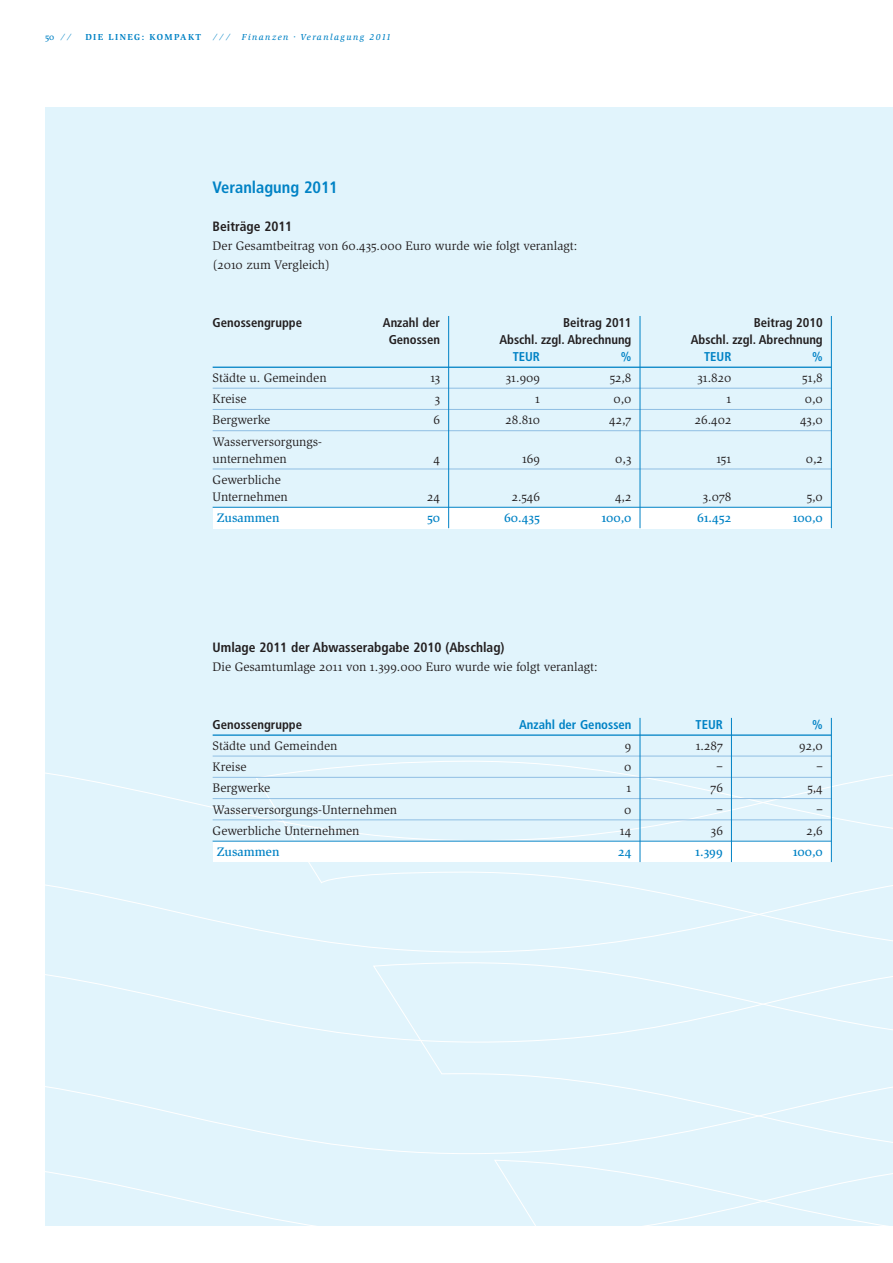
<style>
.page{position:relative;width:893px;height:1263px;background:#fff}
.page>*{position:absolute;margin:0;border:0;box-sizing:border-box;transform-origin:0 0}
.t1{font:700 condensed 16.5px "Frutiger";color:#0082c5}
.t2{font:700 condensed 13.5px "Frutiger";color:#231f20}
.t3{font:12.75px/17px "Slimbach";color:#231f20}
.t4{font:12.75px "Slimbach SC";color:#231f20}
.t5{font:700 condensed 12.75px "Frutiger";color:#231f20}
.t6{font:500 12.75px "Slimbach SC";color:#0082c5}
.t7{font:700 condensed 12.75px "Frutiger";color:#0082c5}
.t8{font:500 12.75px "Slimbach";color:#0082c5}
.t9{font:italic 500 9px "Slimbach";letter-spacing:.16em;color:#0082c5}
.t10{font:700 9px "Slimbach";letter-spacing:.16em;color:#0082c5}
.t11{font:500 9px "Slimbach SC";color:#0082c5}
.s1{font-family:"Slimbach";font-style:italic}
.s2{font-family:"Slimbach SC"}
</style>
<div class="page">
<div style="left:45px;top:108px;width:848px;height:1118px;background:#e1f4fc"></div>
<svg style="left:45px;top:974px;width:327px;height:176px"></svg>
<svg style="left:45px;top:772px;width:210px;height:158px"></svg>
<svg style="left:45px;top:1171px;width:271px;height:55px"></svg>
<svg style="left:372px;top:962px;width:521px;height:192px"></svg>
<svg style="left:255px;top:757px;width:638px;height:196px"></svg>
<svg style="left:494px;top:1160px;width:399px;height:66px"></svg>
<div style="left:213px;top:841px;width:618px;height:21px;background:#fff"></div>
<div style="left:213px;top:507px;width:618px;height:21px;background:#fff"></div>
<hr style="left:213px;top:367px;width:618px;height:1px;background:#0082c5">
<hr style="left:213px;top:388px;width:618px;height:1px;background:#8fbee3">
<hr style="left:213px;top:409px;width:618px;height:1px;background:#8fbee3">
<hr style="left:213px;top:430px;width:618px;height:1px;background:#8fbee3">
<hr style="left:213px;top:469px;width:618px;height:1px;background:#8fbee3">
<hr style="left:213px;top:507px;width:618px;height:1px;background:#0082c5">
<hr style="left:213px;top:734px;width:618px;height:2px;background:#0082c5">
<hr style="left:213px;top:756px;width:618px;height:1px;background:#8fbee3">
<hr style="left:213px;top:777px;width:618px;height:1px;background:#8fbee3">
<hr style="left:213px;top:798px;width:618px;height:1px;background:#8fbee3">
<hr style="left:213px;top:819px;width:618px;height:1px;background:#8fbee3">
<hr style="left:213px;top:841px;width:618px;height:1px;background:#0082c5">
<hr style="left:448px;top:316px;width:1px;height:212px;background:#0082c5">
<hr style="left:640px;top:316px;width:1px;height:212px;background:#0082c5">
<hr style="left:831px;top:316px;width:1px;height:212px;background:#0082c5">
<hr style="left:640px;top:718px;width:1px;height:144px;background:#0082c5">
<hr style="left:731px;top:718px;width:1px;height:144px;background:#0082c5">
<hr style="left:831px;top:718px;width:1px;height:144px;background:#0082c5">
<p class="t11" style="left:45px;top:31px;width:26px">50 <span class="s1">⁄ ⁄</span></p>
<p class="t10" style="left:85px;top:33px;width:117px">DIE LINEG: KOMPAKT</p>
<p class="t9" style="left:214px;top:33px;width:16px">⁄⁄⁄</p>
<p class="t9" style="left:242px;top:33px;width:151px">Finanzen · Veranlagung 2011</p>
<p class="t1" style="left:213px;top:180px;width:127px">Veranlagung 2011</p>
<p class="t2" style="left:213px;top:221px;width:81px">Beiträge 2011</p>
<p class="t3" style="left:213px;top:237px;width:366px;line-height:19.2px">Der Gesamtbeitrag von <span class="s2">60.435.000</span> Euro wurde wie folgt veranlagt: (<span class="s2">2010</span> zum Vergleich)</p>
<p class="t5" style="left:213px;top:317px;width:91px">Genossengruppe</p>
<p class="t5" style="left:383px;top:317px;width:59px">Anzahl der</p>
<p class="t5" style="left:563px;top:317px;width:70px">Beitrag 2011</p>
<p class="t5" style="left:754px;top:317px;width:70px">Beitrag 2010</p>
<p class="t5" style="left:389px;top:334px;width:53px">Genossen</p>
<p class="t5" style="left:499px;top:334px;width:134px">Abschl. zzgl. Abrechnung</p>
<p class="t5" style="left:691px;top:334px;width:134px">Abschl. zzgl. Abrechnung</p>
<p class="t7" style="left:513px;top:351px;width:29px">TEUR</p>
<p class="t7" style="left:621px;top:351px;width:12px">%</p>
<p class="t7" style="left:704px;top:351px;width:29px">TEUR</p>
<p class="t7" style="left:812px;top:351px;width:12px">%</p>
<p class="t3" style="left:213px;top:370px;width:115px">Städte u. Gemeinden</p>
<p class="t4" style="left:430px;top:370px;width:11px">13</p>
<p class="t4" style="left:506px;top:370px;width:36px">31.909</p>
<p class="t4" style="left:610px;top:370px;width:23px">52,8</p>
<p class="t4" style="left:697px;top:370px;width:36px">31.820</p>
<p class="t4" style="left:802px;top:370px;width:22px">51,8</p>
<p class="t3" style="left:213px;top:391px;width:35px">Kreise</p>
<p class="t4" style="left:435px;top:391px;width:7px">3</p>
<p class="t4" style="left:535px;top:391px;width:6px">1</p>
<p class="t4" style="left:613px;top:391px;width:20px">0,0</p>
<p class="t4" style="left:726px;top:391px;width:6px">1</p>
<p class="t4" style="left:805px;top:391px;width:20px">0,0</p>
<p class="t3" style="left:213px;top:413px;width:59px">Bergwerke</p>
<p class="t4" style="left:434px;top:412px;width:8px">6</p>
<p class="t4" style="left:505px;top:412px;width:36px">28.810</p>
<p class="t4" style="left:609px;top:412px;width:24px">42,7</p>
<p class="t4" style="left:695px;top:412px;width:38px">26.402</p>
<p class="t4" style="left:800px;top:412px;width:24px">43,0</p>
<p class="t3" style="left:213px;top:434px;width:111px">Wasserversorgungs&shy;unternehmen</p>
<p class="t4" style="left:434px;top:451px;width:8px">4</p>
<p class="t4" style="left:522px;top:451px;width:19px">169</p>
<p class="t4" style="left:615px;top:451px;width:18px">0,3</p>
<p class="t4" style="left:716px;top:451px;width:16px">151</p>
<p class="t4" style="left:806px;top:451px;width:19px">0,2</p>
<p class="t3" style="left:213px;top:472px;width:77px">Gewerbliche<br>Unternehmen</p>
<p class="t4" style="left:427px;top:489px;width:14px">24</p>
<p class="t4" style="left:512px;top:489px;width:30px">2.546</p>
<p class="t4" style="left:615px;top:489px;width:18px">4,2</p>
<p class="t4" style="left:703px;top:489px;width:30px">3.078</p>
<p class="t4" style="left:807px;top:489px;width:18px">5,0</p>
<p class="t8" style="left:217px;top:513px;width:64px">Zusammen</p>
<p class="t6" style="left:427px;top:510px;width:15px">50</p>
<p class="t6" style="left:504px;top:510px;width:37px">60.435</p>
<p class="t6" style="left:601px;top:510px;width:32px">100,0</p>
<p class="t6" style="left:697px;top:510px;width:36px">61.452</p>
<p class="t6" style="left:793px;top:510px;width:32px">100,0</p>
<p class="t2" style="left:213px;top:642px;width:293px">Umlage 2011 der Abwasserabgabe 2010 (Abschlag)</p>
<p class="t3" style="left:213px;top:659px;width:386px">Die Gesamtumlage <span class="s2">2011</span> von <span class="s2">1.399.000</span> Euro wurde wie folgt veranlagt:</p>
<p class="t5" style="left:213px;top:719px;width:91px">Genossengruppe</p>
<p class="t7" style="left:519px;top:719px;width:114px">Anzahl der Genossen</p>
<p class="t7" style="left:695px;top:719px;width:29px">TEUR</p>
<p class="t7" style="left:812px;top:719px;width:12px">%</p>
<p class="t3" style="left:213px;top:738px;width:126px">Städte und Gemeinden</p>
<p class="t4" style="left:625px;top:738px;width:8px">9</p>
<p class="t4" style="left:696px;top:738px;width:29px">1.287</p>
<p class="t4" style="left:799px;top:738px;width:25px">92,0</p>
<p class="t3" style="left:213px;top:759px;width:35px">Kreise</p>
<p class="t4" style="left:624px;top:759px;width:9px">0</p>
<p class="t4" style="left:716px;top:759px;width:8px">–</p>
<p class="t4" style="left:816px;top:759px;width:8px">–</p>
<p class="t3" style="left:213px;top:780px;width:59px">Bergwerke</p>
<p class="t4" style="left:627px;top:780px;width:6px">1</p>
<p class="t4" style="left:710px;top:780px;width:14px">76</p>
<p class="t4" style="left:807px;top:780px;width:17px">5,4</p>
<p class="t3" style="left:213px;top:802px;width:186px">Wasserversorgungs-Unternehmen</p>
<p class="t4" style="left:624px;top:802px;width:9px">0</p>
<p class="t4" style="left:716px;top:802px;width:8px">–</p>
<p class="t4" style="left:816px;top:802px;width:8px">–</p>
<p class="t3" style="left:213px;top:823px;width:148px">Gewerbliche Unternehmen</p>
<p class="t4" style="left:620px;top:823px;width:13px">14</p>
<p class="t4" style="left:711px;top:823px;width:13px">36</p>
<p class="t4" style="left:806px;top:823px;width:18px">2,6</p>
<p class="t8" style="left:217px;top:847px;width:64px">Zusammen</p>
<p class="t6" style="left:618px;top:844px;width:15px">24</p>
<p class="t6" style="left:695px;top:844px;width:29px">1.399</p>
<p class="t6" style="left:793px;top:844px;width:32px">100,0</p>
</div>
